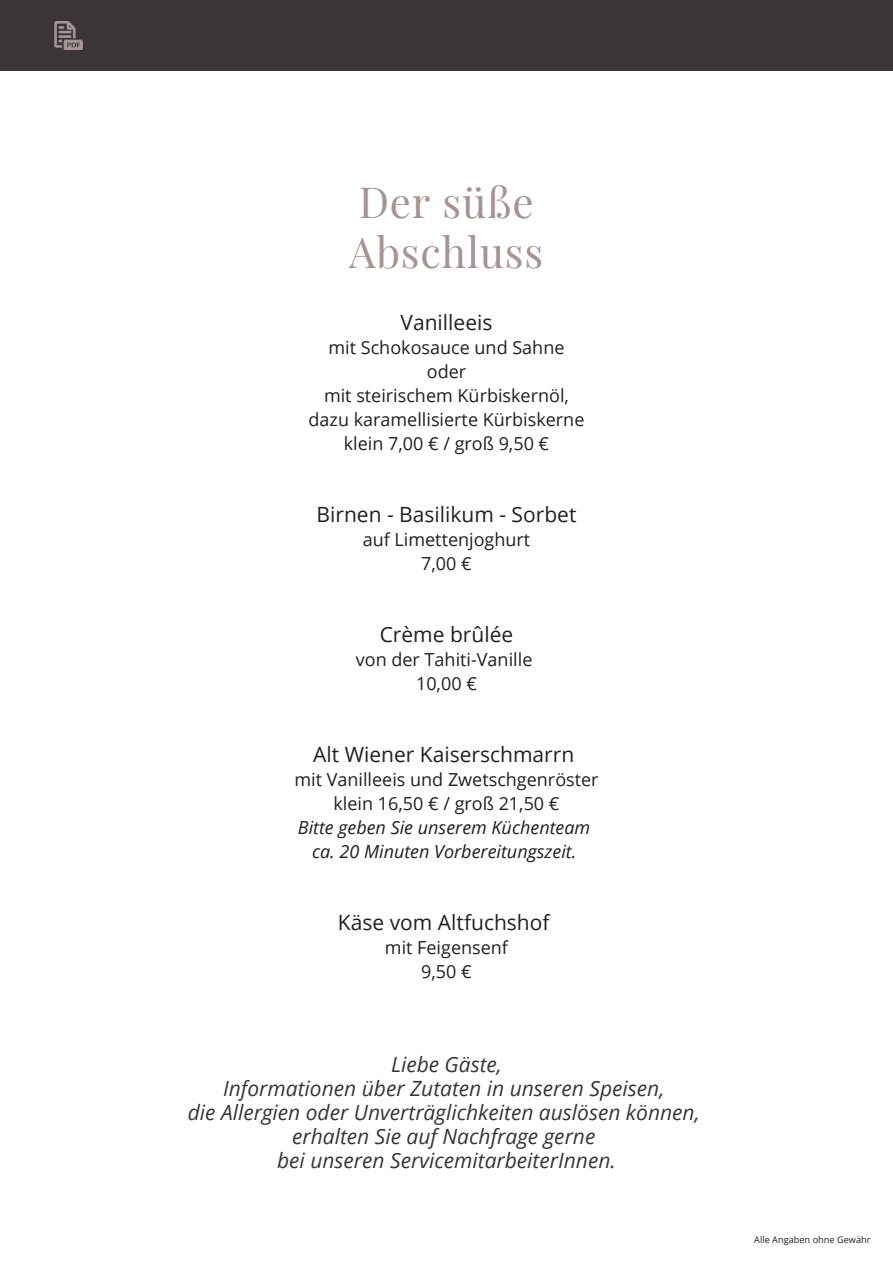
<style>
.page{position:relative;width:893px;height:1263px;background:#fff}
.page>*{position:absolute;margin:0;border:0;box-sizing:border-box;transform-origin:0 0}
.t1{font:42px/50.4px "Playfair Display";letter-spacing:.02em;color:#a79490}
.t2{font:italic 21px/24px "Open Sans";color:#3b3536;text-align:center}
.t3{font:21px "Open Sans";color:#231f20}
.t4{font:18px/24px "Open Sans";color:#231f20;text-align:center}
.t5{font:italic 18px/24px "Open Sans";color:#231f20;text-align:center}
.t6{font:9.15px "Open Sans";color:#231f20}
</style>
<div class="page">
<div style="left:0;top:0;width:893px;height:71px;background:#3b3536"></div>
<img style="left:54px;top:21px;width:28px;height:28px">
<h1 class="t1" style="left:349px;top:173px;width:195px">Der süße<br>Abschluss</h1>
<p class="t3" style="left:401px;top:308px;width:93px">Vanilleeis</p>
<p class="t4" style="left:309px;top:335px;width:277px">mit Schokosauce und Sahne oder<br>mit steirischem Kürbiskernöl, dazu karamellisierte Kürbiskerne klein 7,00 € / groß 9,50 €</p>
<p class="t3" style="left:316px;top:500px;width:261px">Birnen - Basilikum - Sorbet</p>
<p class="t4" style="left:363px;top:527px;width:169px">auf Limettenjoghurt<br>7,00 €</p>
<p class="t3" style="left:380px;top:620px;width:135px">Crème brûlée</p>
<p class="t4" style="left:356px;top:647px;width:178px">von der Tahiti-Vanille<br>10,00 €</p>
<p class="t3" style="left:313px;top:740px;width:263px">Alt Wiener Kaiserschmarrn</p>
<p class="t4" style="left:294px;top:767px;width:306px">mit Vanilleeis und Zwetschgenröster klein 16,50 € / groß 21,50 €</p>
<p class="t5" style="left:298px;top:815px;width:294px">Bitte geben Sie unserem Küchenteam ca. 20 Minuten Vorbereitungszeit.</p>
<p class="t3" style="left:338px;top:908px;width:213px">Käse vom Altfuchshof</p>
<p class="t4" style="left:385px;top:935px;width:125px">mit Feigensenf<br>9,50 €</p>
<p class="t2" style="left:188px;top:1051px;width:513px">Liebe Gäste,<br>Informationen über Zutaten in unseren Speisen,<br>die Allergien oder Unverträglichkeiten auslösen können, erhalten Sie auf Nachfrage gerne<br>bei unseren ServicemitarbeiterInnen.</p>
<p class="t6" style="left:754px;top:1233px;width:118px">Alle Angaben ohne Gewähr</p>
</div>
